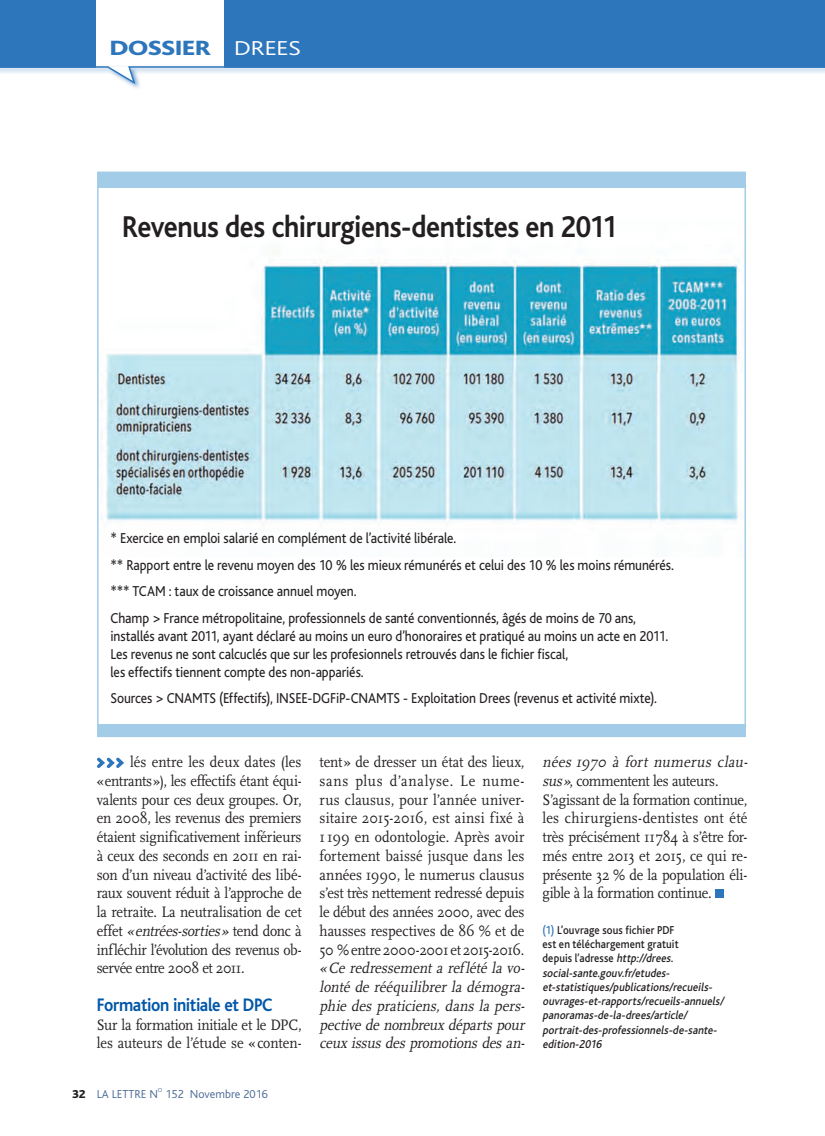
<style>
.page{position:relative;width:825px;height:1136px;background:#fff}
.page>*{position:absolute;margin:0;border:0;box-sizing:border-box;transform-origin:0 0}
.BREVE_TXT{font:700 31.5px "Bliss";letter-spacing:-.015em;color:#231f20;scale:.9 1}
.t1{font:800 21.6px "Bliss";letter-spacing:-.005em;color:#2e76bc;scale:1.25 1}
.Surtitre{font:300 21px "Bliss";letter-spacing:-.015em;color:#fff}
.Surtitre-2{font:300 21px "Bliss";letter-spacing:-.015em;color:#fff;scale:1.28 1}
.INTER{font:700 18.9px "Bliss";letter-spacing:-.025em;color:#0157a8;scale:.9 1}
._03_TEXTE_COURANT{font:15.75px/18.8px "Scala";letter-spacing:-.01em;color:#231f20;text-align:justify;scale:.9 1}
._03_TEXTE_COURANT-2{font:italic 15.75px/18.8px "Scala";color:#231f20;scale:.9 1}
.BREVE_TXT-2{font:15px/18px "Bliss";letter-spacing:-.005em;color:#231f20;scale:.9 1}
._011_note_de_bas_de{font:italic 500 12px/14.2px "Bliss";color:#231f20;scale:.9 1}
.t2{font:300 12px "Bliss";color:#476694}
.t3{font:800 12px "Bliss";color:#231f20}
.t4{font:300 6px "Bliss";color:#476694}
.s1{font-style:italic}
.s2{font-style:normal}
.s3{font-style:normal;color:#2e76bc}
</style>
<div class="page">
<div style="left:0;top:0;width:825px;height:68px;background:#2e76bc"></div>
<div style="left:97px;top:0;width:127px;height:68px;background:#fff"></div>
<svg style="left:0;top:65px;width:825px;height:21px"></svg>
<div style="left:715px;top:889px;width:8px;height:9px;background:#2e76bc"></div>
<div style="left:98px;top:172px;width:647px;height:564px;background:#a2cce7"></div>
<img style="left:100px;top:188px;width:643px;height:535px">
<svg style="left:97px;top:757px;width:27px;height:11px"></svg>
<p class="t1" style="left:110px;top:37px;width:83px">DOSSIER</p>
<p class="Surtitre-2" style="left:234px;top:37px;width:54px">DREES</p>
<p class="Surtitre" style="left:239px;top:37px;width:96px">DENTAIRES</p>
<p class="BREVE_TXT" style="left:122px;top:210px;width:552px">Revenus des chirurgiens-dentistes en 2011</p>
<p class="BREVE_TXT-2" style="left:111px;top:529px;width:386px">* Exercice en emploi salarié en complément de l’activité libérale.</p>
<p class="BREVE_TXT-2" style="left:111px;top:556px;width:628px">** Rapport entre le revenu moyen des 10 % les mieux rémunérés et celui des 10 % les moins rémunérés.</p>
<p class="BREVE_TXT-2" style="left:111px;top:582px;width:275px">*** TCAM : taux de croissance annuel moyen.</p>
<p class="BREVE_TXT-2" style="left:111px;top:609px;width:621px">Champ &gt; France métropolitaine, professionnels de santé conventionnés, âgés de moins de 70 ans, installés avant 2011, ayant déclaré au moins un euro d’honoraires et pratiqué au moins un acte en 2011.<br>Les revenus ne sont calcuclés que sur les profesionnels retrouvés dans le fichier fiscal,<br>les effectifs tiennent compte des non-appariés.</p>
<p class="BREVE_TXT-2" style="left:111px;top:689px;width:609px">Sources &gt; CNAMTS (Effectifs), INSEE-DGFiP-CNAMTS - Exploitation Drees (revenus et activité mixte).</p>
<p class="_03_TEXTE_COURANT" style="left:97px;top:752px;width:229px;text-indent:33px">lés entre les deux dates (les «entrants»), les effectifs étant équi&shy;valents pour ces deux groupes. Or, en 2008, les revenus des premiers étaient significativement inférieurs à ceux des seconds en 2011 en rai&shy;son d’un niveau d’activité des libé&shy;raux souvent réduit à l’approche de la retraite. La neutralisation de cet e ffe t <span class="s1">«entrées-sorties»</span> t e n d d o n c à infléchir l’évolution des revenus ob&shy;servée entre 2008 et 2011.</p>
<p class="INTER" style="left:97px;top:994px;width:197px">Formation initiale et DPC</p>
<p class="_03_TEXTE_COURANT" style="left:97px;top:1015px;width:229px">Sur la formation initiale et le DPC, les auteurs de l’étude se « conten-</p>
<p class="t2" style="left:97px;top:1087px;width:63px">LA LETTRE N</p>
<p class="t4" style="left:158px;top:1086px;width:6px">O</p>
<p class="t3" style="left:72px;top:1087px;width:15px">32</p>
<p class="t2" style="left:165px;top:1087px;width:104px">152 Novembre 2016</p>
<p class="_03_TEXTE_COURANT" style="left:320px;top:752px;width:233px;text-align:left">tent» de dresser un état des lieux, sans plus d’analyse. Le nume&shy;rus clausus, pour l’année univer&shy;sitaire 2015-2016, est ainsi fixé à 1199 en odontologie. Après avoir fortement baissé jusque dans les années 1990, le numerus clausus s’est très nettement redressé depuis le début des années 2000, avec des hausses respectives de 86 % et de 50 % entre 2000-2001 et 2015-2016. <span class="s1">«Ce redressement a reflété la vo&shy;lonté de rééquilibrer la démogra&shy;phie des praticiens, dans la pers&shy;pective de nombreux départs pour ceux issus des promotions des an-</span></p>
<p class="_03_TEXTE_COURANT-2" style="left:542px;top:752px;width:233px">nées 1970 à fort numerus clau&shy;sus»<span class="s2">, commentent les auteurs.</span></p>
<p class="_03_TEXTE_COURANT" style="left:542px;top:790px;width:229px">S’agissant de la formation continue, les chirurgiens-dentistes ont été très précisément 11784 à s’être for&shy;més entre 2013 et 2015, ce qui re&shy;présente 32 % de la population éli&shy;gible à la formation continue.</p>
<p class="_011_note_de_bas_de" style="left:542px;top:922px;width:205px"><span class="s3">(1)</span> <span class="s2">L’ouvrage sous fichier PDF<br>est en téléchargement gratuit<br>depuis l’adresse</span> http://drees. social-sante.gouv.fr/etudes&shy;et-statistiques/publications/recueils&shy;ouvrages-et-rapports/recueils-annuels/ panoramas-de-la-drees/article/ portrait-des-professionnels-de-sante&shy;edition-2016</p>
</div>
